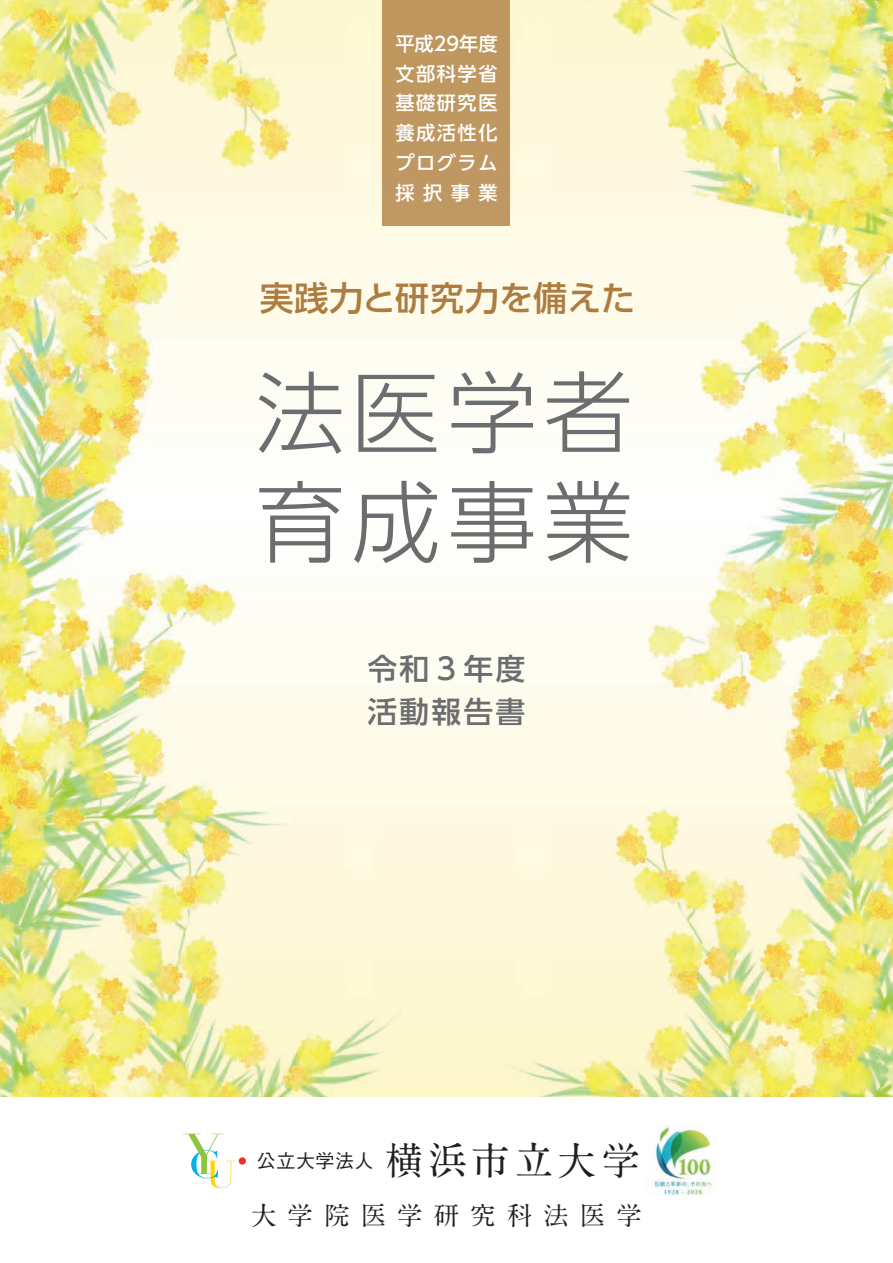
<style>
.page{position:relative;width:893px;height:1263px;background:#fff}
.page>*{position:absolute;margin:0;border:0;box-sizing:border-box;transform-origin:0 0}
.t1{font:300 89.25px/109.5px "UD Shin Go Pro";letter-spacing:.075em;color:#6c6d70}
.t2{font:500 34.05px "UD Shin Go Pro";letter-spacing:.005em;color:#a46e2c}
.t3{font:500 29.7px/42.6px "UD Shin Go Pro";letter-spacing:.075em;color:#6c6d70}
.t4{font:700 25.5px "A1 Mincho Std";letter-spacing:.43em;color:#231f20}
.t5{font:500 19.2px/29.7px "UD Shin Go Pro";letter-spacing:.085em;color:#fff;text-align:justify}
.t6{font:500 19.05px "Gothic BBB Pr 6";letter-spacing:.025em;color:#231f20}
.s1{font-family:"A1 Mincho Std";font-weight:700;font-size:38.4px}
</style>
<div class="page">
<img style="left:0;top:0;width:893px;height:1097px">
<div style="left:383px;top:0;width:127px;height:225px;background:#bf9760"></div>
<div style="left:239px;top:1157px;width:7px;height:7px;background:#ee2d2e;border-radius:50%"></div>
<svg style="left:183px;top:1134px;width:53px;height:54px"></svg>
<img style="left:653px;top:1125px;width:59px;height:70px">
<p class="t5" style="left:395px;top:28px;width:104px">平成29年度文部科学省基礎研究医養成活性化プログラム採択事業</p>
<h2 class="t2" style="left:260px;top:270px;width:377px">実践力と研究力を備えた</h2>
<h1 class="t1" style="left:256px;top:354px;width:379px">法医学者育成事業</h1>
<h3 class="t3" style="left:368px;top:647px;width:159px">令和３年度活動報告書</h3>
<p class="t6" style="left:257px;top:1145px;width:385px">公立大学法人 <span class="s1">横浜市立大学</span></p>
<h3 class="t4" style="left:251px;top:1195px;width:392px">大学院医学研究科法医学</h3>
</div>
